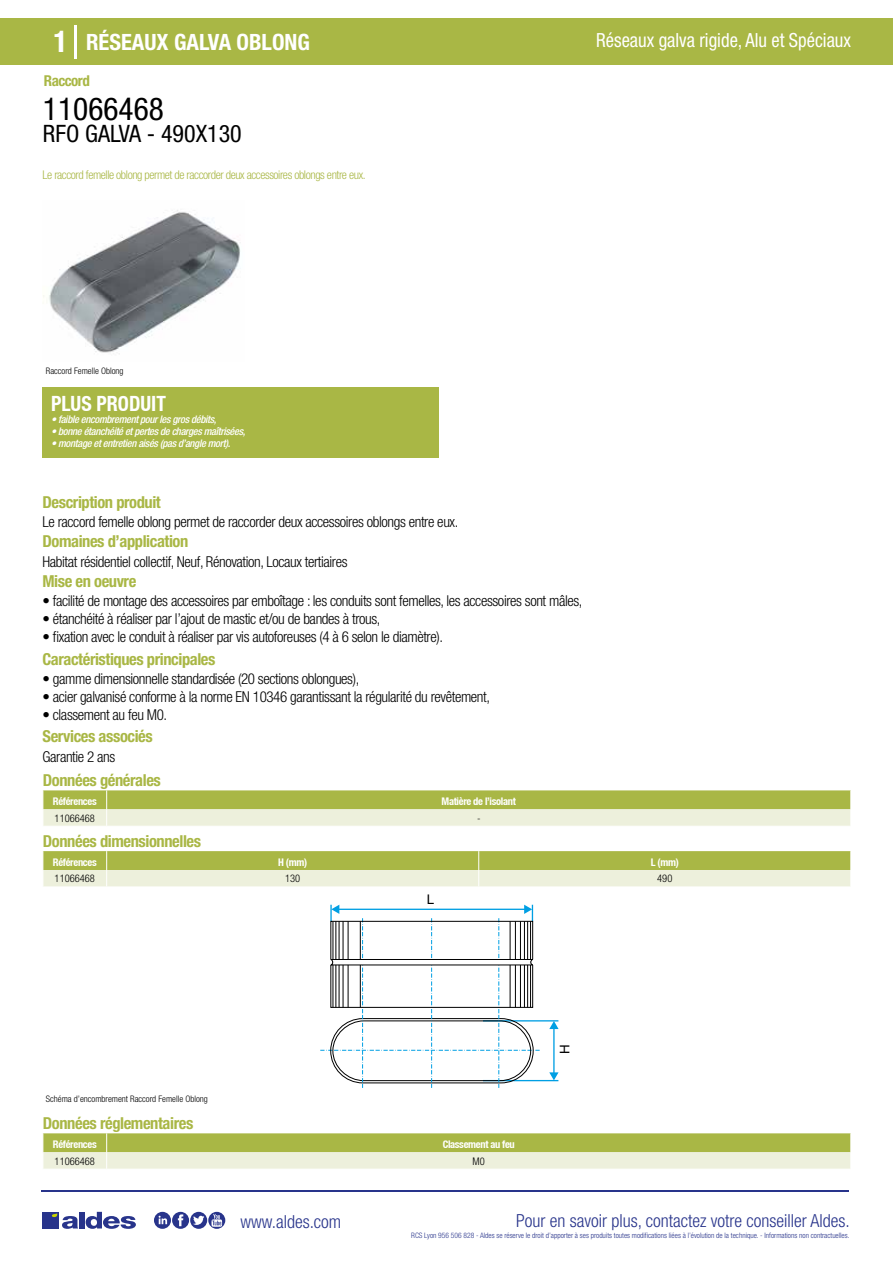
<style>
.page{position:relative;width:893px;height:1263px;background:#fff}
.page>*{position:absolute;margin:0;border:0;box-sizing:border-box;transform-origin:0 0}
.t1{font:condensed 31.5px "Helvetica Neue LT Std";color:#000}
.t2{font:condensed 24px "Helvetica Neue LT Std";color:#000}
.t3{font:700 condensed 22.5px "Helvetica Neue LT Std";color:#fff}
.t4{font:700 condensed 21px "Helvetica Neue";color:#fff;scale:.95 1}
.t5{font:condensed 19.5px "Helvetica Neue LT Std";color:#fff;scale:.95 1}
.t6{font:300 condensed 18px "Helvetica Neue";color:#28348b}
.t7{font:700 condensed 16.5px "Helvetica Neue LT Std";letter-spacing:-.025em;color:#a9b745}
.t8{font:300 condensed 15px "Helvetica Neue LT Std";letter-spacing:-.025em;color:#000}
.t9{font:700 condensed 15px "Helvetica Neue LT Std";letter-spacing:-.035em;color:#a9b745}
.t10{font:13.35px "Helvetica";color:#000}
.t11{font:300 condensed 12px "Helvetica Neue LT Std";letter-spacing:-.035em;color:#a9b745}
.t12{font:italic 500 condensed 10.5px "Helvetica Neue";letter-spacing:-.03em;color:#fff}
.t13{font:700 condensed 10.5px "Helvetica Neue";letter-spacing:-.03em;color:#fff}
.t14{font:300 condensed 10.5px "Helvetica Neue";color:#000}
.t15{font:300 condensed 9px "Helvetica Neue";color:#000}
.t16{font:300 condensed 7.5px "Helvetica Neue";color:#28348b}
.s1{font-size:30px}
</style>
<div class="page">
<div style="left:0;top:18px;width:893px;height:46px;background:#a9b745"></div>
<div style="left:43px;top:387px;width:396px;height:70px;background:#a9b745"></div>
<hr style="left:74px;top:25px;width:2px;height:33px;background:#fff">
<svg style="left:43px;top:210px;width:197px;height:144px"></svg>
<svg style="left:43px;top:790px;width:808px;height:36px;background:#cad28e"></svg>
<svg style="left:43px;top:851px;width:808px;height:36px;background:#c9d28d"></svg>
<svg style="left:43px;top:1133px;width:808px;height:36px;background:#cad28e"></svg>
<hr style="left:483px;top:1020px;width:75px;height:1px;background:#009fe3">
<hr style="left:483px;top:1080px;width:75px;height:1px;background:#009fe3">
<hr style="left:553px;top:1027px;width:2px;height:47px;background:#009fe3">
<svg style="left:549px;top:1021px;width:10px;height:8px"></svg>
<svg style="left:549px;top:1072px;width:10px;height:8px"></svg>
<svg style="left:320px;top:905px;width:220px;height:183px"></svg>
<hr style="left:41px;top:1190px;width:808px;height:1px;background:#28348b">
<svg style="left:154px;top:1212px;width:71px;height:17px"></svg>
<div style="left:42px;top:1212px;width:17px;height:16px;background:#28348b"></div>
<div style="left:79px;top:1212px;width:5px;height:16px;background:#28348b"></div>
<svg style="left:86px;top:1212px;width:50px;height:17px"></svg>
<svg style="left:52px;top:1213px;width:26px;height:16px"></svg>
<h3 class="t3" style="left:54px;top:28px;width:258px"><span class="s1">1</span> RÉSEAUX GALVA OBLONG</h3>
<h3 class="t5" style="left:596px;top:29px;width:270px">Réseaux galva rigide, Alu et Spéciaux</h3>
<p class="t9" style="left:44px;top:71px;width:47px">Raccord</p>
<h1 class="t1" style="left:43px;top:91px;width:122px">11066468</h1>
<h2 class="t2" style="left:43px;top:120px;width:200px">RFO GALVA - 490X130</h2>
<p class="t11" style="left:43px;top:167px;width:325px">Le raccord femelle oblong permet de raccorder deux accessoires oblongs entre eux.</p>
<p class="t15" style="left:46px;top:365px;width:79px">Raccord Femelle Oblong</p>
<h3 class="t4" style="left:51px;top:391px;width:122px">PLUS PRODUIT</h3>
<p class="t12" style="left:51px;top:413px;width:167px">• faible encombrement pour les gros débits,</p>
<p class="t12" style="left:51px;top:425px;width:196px">• bonne étanchéité et pertes de charges maîtrisées,</p>
<p class="t12" style="left:51px;top:437px;width:181px">• montage et entretien aisés (pas d’angle mort).</p>
<p class="t7" style="left:43px;top:492px;width:120px">Description produit</p>
<p class="t7" style="left:43px;top:531px;width:147px">Domaines d’application</p>
<p class="t7" style="left:43px;top:571px;width:95px">Mise en oeuvre</p>
<p class="t8" style="left:43px;top:513px;width:417px">Le raccord femelle oblong permet de raccorder deux accessoires oblongs entre eux.</p>
<p class="t8" style="left:43px;top:553px;width:307px">Habitat résidentiel collectif, Neuf, Rénovation, Locaux tertiaires</p>
<p class="t8" style="left:43px;top:592px;width:541px">• facilité de montage des accessoires par emboîtage : les conduits sont femelles, les accessoires sont mâles,</p>
<p class="t8" style="left:43px;top:610px;width:340px">• étanchéité à réaliser par l’ajout de mastic et/ou de bandes à trous,</p>
<p class="t8" style="left:43px;top:628px;width:402px">• fixation avec le conduit à réaliser par vis autoforeuses (4 à 6 selon le diamètre).</p>
<p class="t7" style="left:43px;top:649px;width:174px">Caractéristiques principales</p>
<p class="t8" style="left:43px;top:670px;width:318px">• gamme dimensionnelle standardisée (20 sections oblongues),</p>
<p class="t8" style="left:43px;top:688px;width:449px">• acier galvanisé conforme à la norme EN 10346 garantissant la régularité du revêtement,</p>
<p class="t8" style="left:43px;top:706px;width:126px">• classement au feu M0.</p>
<p class="t7" style="left:43px;top:726px;width:112px">Services associés</p>
<p class="t8" style="left:43px;top:748px;width:74px">Garantie 2 ans</p>
<p class="t7" style="left:43px;top:770px;width:119px">Données générales</p>
<p class="t13" style="left:53px;top:795px;width:45px">Références</p>
<p class="t13" style="left:442px;top:795px;width:76px">Matière de l’isolant</p>
<p class="t14" style="left:55px;top:812px;width:42px">11066468</p>
<p class="t14" style="left:477px;top:812px;width:5px">-</p>
<p class="t7" style="left:43px;top:831px;width:160px">Données dimensionnelles</p>
<p class="t13" style="left:53px;top:855px;width:45px">Références</p>
<p class="t13" style="left:278px;top:855px;width:30px">H (mm)</p>
<p class="t13" style="left:651px;top:855px;width:29px">L (mm)</p>
<p class="t14" style="left:55px;top:873px;width:42px">11066468</p>
<p class="t14" style="left:285px;top:873px;width:17px">130</p>
<p class="t14" style="left:657px;top:873px;width:17px">490</p>
<p class="t10" style="left:427px;top:892px;width:9px">L</p>
<p class="t15" style="left:46px;top:1093px;width:163px">Schéma d’encombrement Raccord Femelle Oblong</p>
<p class="t7" style="left:43px;top:1113px;width:152px">Données réglementaires</p>
<p class="t13" style="left:53px;top:1138px;width:45px">Références</p>
<p class="t13" style="left:443px;top:1138px;width:74px">Classement au feu</p>
<p class="t14" style="left:55px;top:1155px;width:42px">11066468</p>
<p class="t14" style="left:473px;top:1155px;width:14px">M0</p>
<p class="t10" style="left:557px;top:1054px;width:11px;rotate:-90deg">H</p>
<p class="t6" style="left:240px;top:1211px;width:102px">www.aldes.com</p>
<p class="t6" style="left:516px;top:1211px;width:335px">Pour en savoir plus, contactez votre conseiller Aldes.</p>
<p class="t16" style="left:411px;top:1230px;width:440px">RCS Lyon 956 506 828 - Aldes se réserve le droit d’apporter à ses produits toutes modifications liées à l’évolution de la technique. - Informations non contractuelles.</p>
</div>
